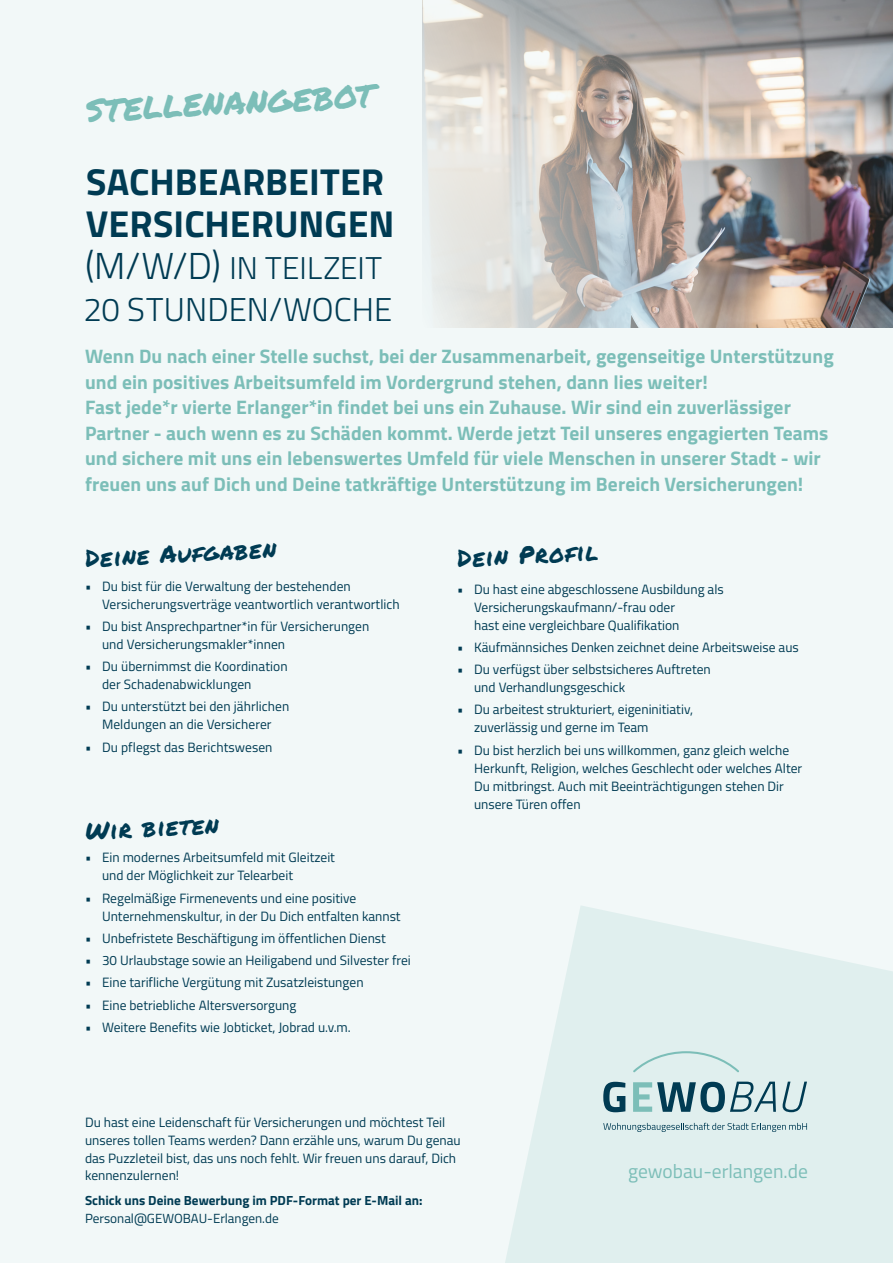
<style>
.page{position:relative;width:893px;height:1263px;background:#f2f8f8}
.page>*{position:absolute;margin:0;border:0;box-sizing:border-box;transform-origin:0 0}
.t1{font:700 37.5px "Titillium Web";letter-spacing:.005em;color:#003b53}
.t2{font:300 33px "Titillium Web";color:#003b53}
.t3{font:300 31.5px "Titillium Web";color:#003b53}
.t4{font:31.5px "Permanent Marker";color:#7cbeb8}
.t5{font:24px "Permanent Marker";color:#003b53}
.t6{font:700 19.5px/25.5px "Titillium Web";letter-spacing:.005em;color:#7cbeb8}
.t7{font:19.5px "Titillium Web";color:#7cbeb8}
.t8{font:13.5px/18px "Titillium Web";color:#003b53}
.t9{font:700 13.2px "Titillium Web";color:#003b53}
.t10{font:13.2px "Titillium Web";color:#003b53}
.s1{font-size:37.5px}
</style>
<div class="page">
<svg style="left:505px;top:906px;width:388px;height:357px;fill:#e0efee"></svg>
<svg style="left:633px;top:1051px;width:106px;height:21px;background:#d5e9e8"></svg>
<svg style="left:633px;top:1081px;width:174px;height:31px;background:#94b4ba"></svg>
<svg style="left:603px;top:1082px;width:22px;height:30px"></svg>
<svg style="left:603px;top:1123px;width:204px;height:9px;background:#b0c8cd"></svg>
<img style="left:423px;top:0;width:470px;height:327px">
<p class="t4" style="left:85px;top:88px;width:290px;rotate:-3deg">STELLENANGEBOT</p>
<p class="t1" style="left:86px;top:153px;width:299px">SACHBEARBEITER</p>
<p class="t1" style="left:86px;top:195px;width:310px">VERSICHERUNGEN</p>
<p class="t3" style="left:85px;top:245px;width:298px"><span class="s1">(M/W/D)</span> IN TEILZEIT</p>
<p class="t2" style="left:83px;top:286px;width:310px">20 STUNDEN/WOCHE</p>
<p class="t6" style="left:85px;top:342px;width:750px">Wenn Du nach einer Stelle suchst, bei der Zusammenarbeit, gegenseitige Unterstützung und ein positives Arbeitsumfeld im Vordergrund stehen, dann lies weiter!</p>
<p class="t6" style="left:85px;top:393px;width:745px">Fast jede*r vierte Erlanger*in findet bei uns ein Zuhause. Wir sind ein zuverlässiger Partner - auch wenn es zu Schäden kommt. Werde jetzt Teil unseres engagierten Teams und sichere mit uns ein lebenswertes Umfeld für viele Menschen in unserer Stadt - wir freuen uns auf Dich und Deine tatkräftige Unterstützung im Bereich Versicherungen!</p>
<p class="t5" style="left:84px;top:541px;width:193px;rotate:-3deg">Deine Aufgaben</p>
<p class="t8" style="left:102px;top:576px;width:299px;text-indent:-17px">• Du bist für die Verwaltung der bestehenden<br>Versicherungsverträge veantwortlich verantwortlich</p>
<p class="t8" style="left:102px;top:616px;width:269px;text-indent:-17px">• Du bist Ansprechpartner*in für Versicherungen und Versicherungsmakler*innen</p>
<p class="t8" style="left:102px;top:657px;width:187px;text-indent:-17px">• Du übernimmst die Koordination der Schadenabwicklungen</p>
<p class="t8" style="left:85px;top:697px;width:206px;text-align:center">• Du unterstützt bei den jährlichen<br>Meldungen an die Versicherer</p>
<p class="t8" style="left:85px;top:737px;width:189px">• Du pflegst das Berichtswesen</p>
<p class="t5" style="left:84px;top:813px;width:135px;rotate:-3deg">Wir bieten</p>
<p class="t8" style="left:102px;top:848px;width:234px;text-indent:-17px">• Ein modernes Arbeitsumfeld mit Gleitzeit und der Möglichkeit zur Telearbeit</p>
<p class="t8" style="left:102px;top:888px;width:300px;text-indent:-17px">• Regelmäßige Firmenevents und eine positive<br>Unternehmenskultur, in der Du Dich entfalten kannst</p>
<p class="t8" style="left:85px;top:928px;width:302px">• Unbefristete Beschäftigung im öffentlichen Dienst</p>
<p class="t8" style="left:85px;top:951px;width:327px">• 30 Urlaubstage sowie an Heiligabend und Silvester frei</p>
<p class="t8" style="left:85px;top:973px;width:280px">• Eine tarifliche Vergütung mit Zusatzleistungen</p>
<p class="t8" style="left:85px;top:995px;width:213px">• Eine betriebliche Altersversorgung</p>
<p class="t8" style="left:85px;top:1017px;width:267px">• Weitere Benefits wie Jobticket, Jobrad u.v.m.</p>
<p class="t5" style="left:456px;top:541px;width:142px;rotate:-3deg">Dein Profil</p>
<p class="t8" style="left:474px;top:579px;width:251px;text-indent:-17px">• Du hast eine abgeschlossene Ausbildung als<br>Versicherungskaufmann/-frau oder<br>hast eine vergleichbare Qualifikation</p>
<p class="t8" style="left:457px;top:637px;width:343px">• Käufmännsiches Denken zeichnet deine Arbeitsweise aus</p>
<p class="t8" style="left:474px;top:660px;width:238px;text-indent:-17px">• Du verfügst über selbstsicheres Auftreten und Verhandlungsgeschick</p>
<p class="t8" style="left:474px;top:700px;width:220px;text-indent:-17px">• Du arbeitest strukturiert, eigeninitiativ, zuverlässig und gerne im Team</p>
<p class="t8" style="left:474px;top:740px;width:330px;text-indent:-17px">• Du bist herzlich bei uns willkommen, ganz gleich welche Herkunft, Religion, welches Geschlecht oder welches Alter Du mitbringst. Auch mit Beeinträchtigungen stehen Dir unsere Türen offen</p>
<p class="t8" style="left:85px;top:1113px;width:362px">Du hast eine Leidenschaft für Versicherungen und möchtest Teil</p>
<p class="t8" style="left:85px;top:1131px;width:377px">unseres tollen Teams werden? Dann erzähle uns, warum Du genau das Puzzleteil bist, das uns noch fehlt. Wir freuen uns darauf, Dich</p>
<p class="t8" style="left:85px;top:1166px;width:96px">kennenzulernen!</p>
<p class="t9" style="left:85px;top:1191px;width:339px">Schick uns Deine Bewerbung im PDF-Format per E-Mail an:</p>
<p class="t10" style="left:85px;top:1209px;width:195px">Personal@GEWOBAU-Erlangen.de</p>
<p class="t7" style="left:628px;top:1157px;width:181px">gewobau-erlangen.de</p>
</div>
